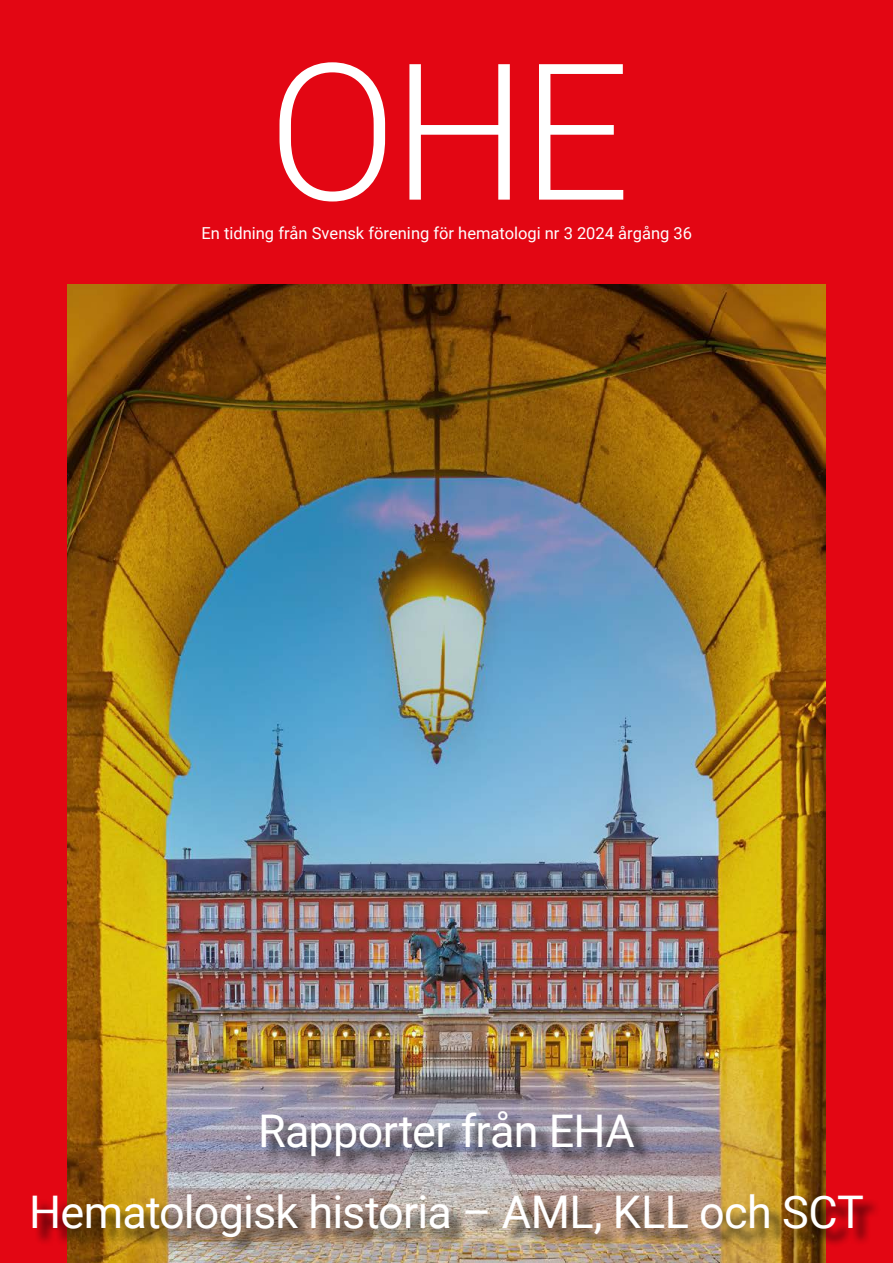
<style>
.page{position:relative;width:893px;height:1263px;background:#e30613}
.page>*{position:absolute;margin:0;border:0;box-sizing:border-box;transform-origin:0 0}
.t1{font:300 190.5px "Roboto";color:#fff}
.t2{font:45px/81.3px "Roboto";letter-spacing:-.015em;color:#fff;text-align:center}
.t3{font:16.5px "Roboto";color:#fff}
</style>
<div class="page">
<img style="left:67px;top:285px;width:759px;height:978px">
<div style="left:35px;top:1112px;width:846px;height:144px;background:#000;opacity:.74"></div>
<h1 class="t1" style="left:268px;top:-2px;width:364px">OHE</h1>
<p class="t3" style="left:201px;top:221px;width:492px">En tidning från Svensk förening för hematologi nr 3 2024 årgång 36</p>
<h2 class="t2" style="left:29px;top:1088px;width:836px">Rapporter från EHA<br>Hematologisk historia – AML, KLL och SCT</h2>
</div>
